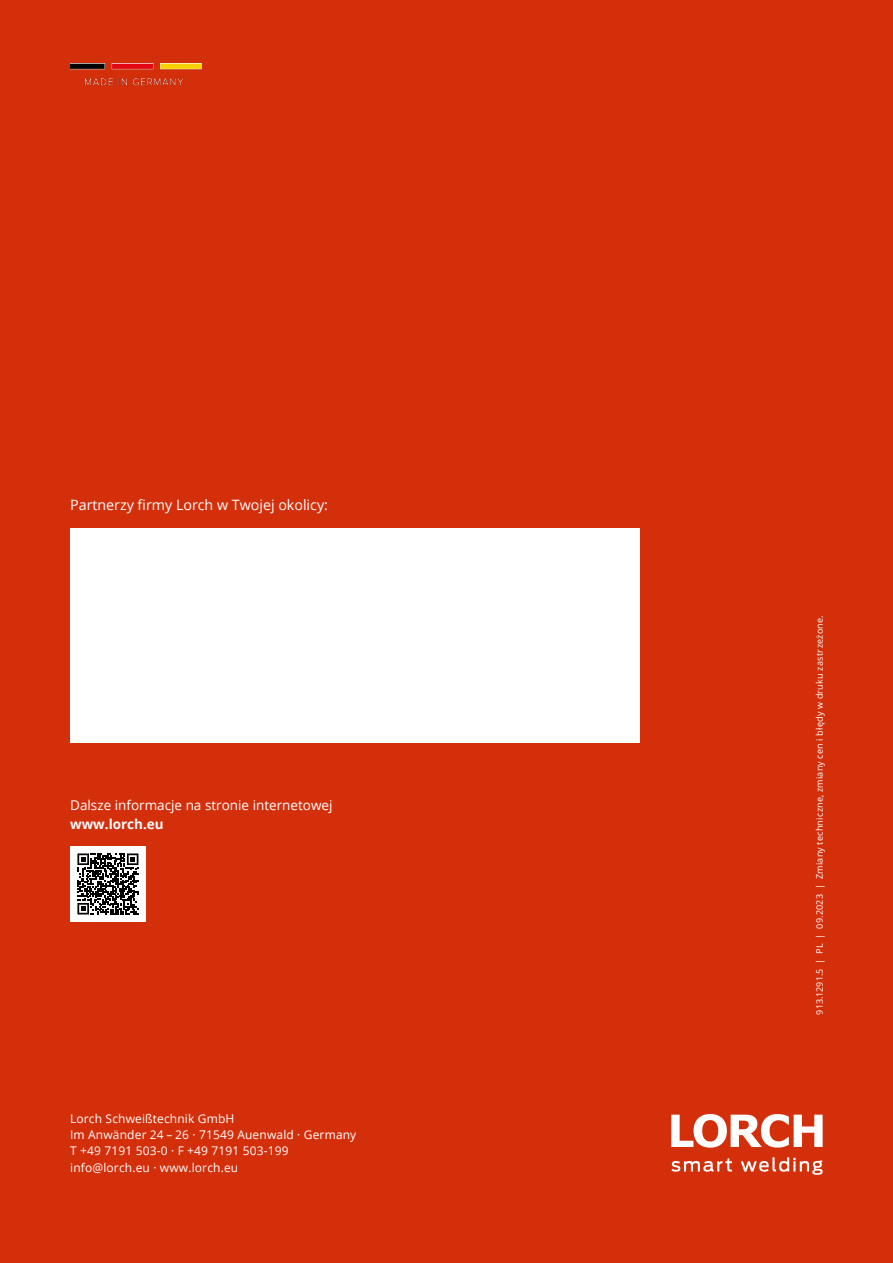
<style>
.page{position:relative;width:893px;height:1263px;background:#d42f0b}
.page>*{position:absolute;margin:0;border:0;box-sizing:border-box;transform-origin:0 0}
.t1{font:14.25px "Open Sans";color:#fff}
.t2{font:13.5px "Open Sans";color:#fff}
.t3{font:700 13.5px "Open Sans";color:#fff}
.t4{font:12px/16.2px "Open Sans";letter-spacing:.01em;color:#fff}
.t5{font:9px "Open Sans";letter-spacing:.03em;color:#fff}
</style>
<div class="page">
<svg style="left:671px;top:1114px;width:152px;height:33px"></svg>
<svg style="left:671px;top:1157px;width:152px;height:18px"></svg>
<div style="left:70px;top:528px;width:570px;height:215px;background:#fff"></div>
<img style="left:70px;top:64px;width:132px;height:22px">
<div style="left:70px;top:846px;width:76px;height:76px;background:#fff"></div>
<svg style="left:77px;top:853px;width:61px;height:61px"></svg>
<p class="t1" style="left:70px;top:495px;width:259px">Partnerzy firmy Lorch w Twojej okolicy:</p>
<p class="t2" style="left:70px;top:796px;width:264px">Dalsze informacje na stronie internetowej</p>
<p class="t3" style="left:70px;top:815px;width:95px">www.lorch.eu</p>
<p class="t4" style="left:70px;top:1110px;width:288px">Lorch Schweißtechnik GmbH<br>Im Anwänder 24 – 26 · 71549 Auenwald · Germany T +49 7191 503-0 · F +49 7191 503-199 info@lorch.eu · www.lorch.eu</p>
<p class="t5" style="left:813px;top:1015px;width:401px;rotate:-90deg">913.1291.5 | PL | 09.2023 | Zmiany techniczne, zmiany cen i błędy w druku zastrzeżone.</p>
</div>
